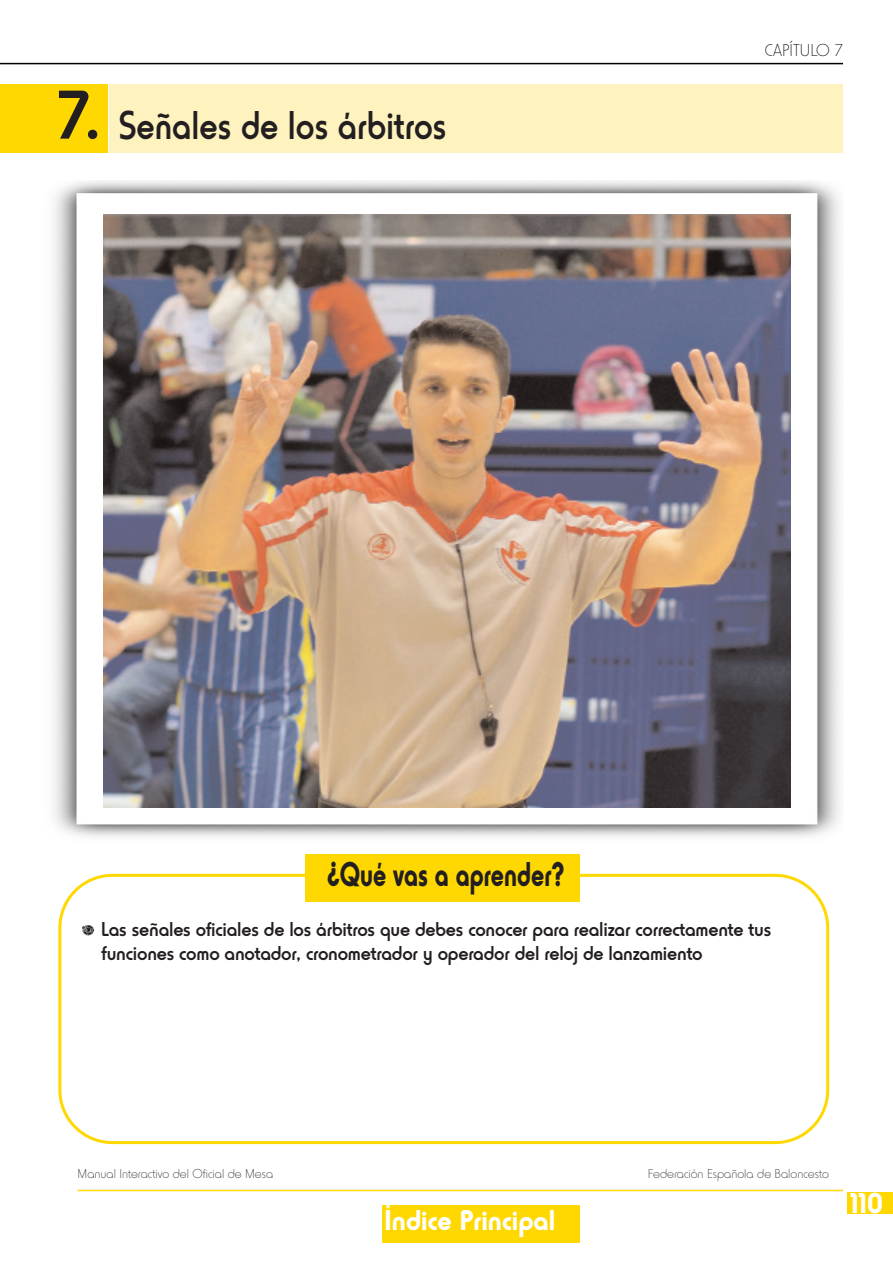
<style>
.page{position:relative;width:893px;height:1263px;background:#fff}
.page>*{position:absolute;margin:0;border:0;box-sizing:border-box;transform-origin:0 0}
.t1{font:500 42px "Horatio D";color:#231f20;scale:.9 1}
.t2{font:700 36px "Horatio D";color:#231f20;scale:.77 1}
.t3{font:700 30px "Horatio D";color:#fff}
.t4{font:500 21px/24px "Horatio D";letter-spacing:-.01em;color:#231f20}
.t5{font:18px "Horatio D Ligh";color:#000}
.t6{font:13.5px "Horatio D Ligh";color:#231f20}
.s1{font-size:72px}
</style>
<div class="page">
<div style="left:847px;top:1192px;width:46px;height:22px;background:#ffd801"></div>
<hr style="left:78px;top:1190px;width:765px;height:1px;background:#ffd801">
<svg style="left:58px;top:874px;width:771px;height:270px"></svg>
<div style="left:305px;top:854px;width:274px;height:48px;background:#ffd801"></div>
<svg style="left:82px;top:925px;width:12px;height:11px"></svg>
<svg style="left:83px;top:925px;width:10px;height:11px"></svg>
<img style="left:53px;top:181px;width:788px;height:657px">
<img style="left:103px;top:215px;width:687px;height:593px">
<div style="left:109px;top:85px;width:734px;height:68px;background:#fef2be"></div>
<div style="left:382px;top:1205px;width:197px;height:37px;background:#ffd801"></div>
<div style="left:0;top:85px;width:108px;height:68px;background:#ffd801"></div>
<hr style="left:0;top:63px;width:843px;height:1px;background:#000">
<h1 class="t1" style="left:58px;top:100px;width:433px"><span class="s1">7.</span> Señales de los árbitros</h1>
<p class="t5" style="left:765px;top:39px;width:80px">CAPÍTULO 7</p>
<h2 class="t2" style="left:327px;top:853px;width:309px">¿Qué vas a aprender?</h2>
<p class="t4" style="left:101px;top:917px;width:672px">Las señales oficiales de los árbitros que debes conocer para realizar correctamente tus funciones como anotador, cronometrador y operador del reloj de lanzamiento</p>
<p class="t6" style="left:78px;top:1165px;width:197px">Manual Interactivo del Oficial de Mesa</p>
<p class="t6" style="left:648px;top:1165px;width:182px">Federación Española de Baloncesto</p>
<h3 class="t3" style="left:384px;top:1201px;width:173px">Índice Principal</h3>
<h3 class="t3" style="left:850px;top:1185px;width:34px">110</h3>
</div>
